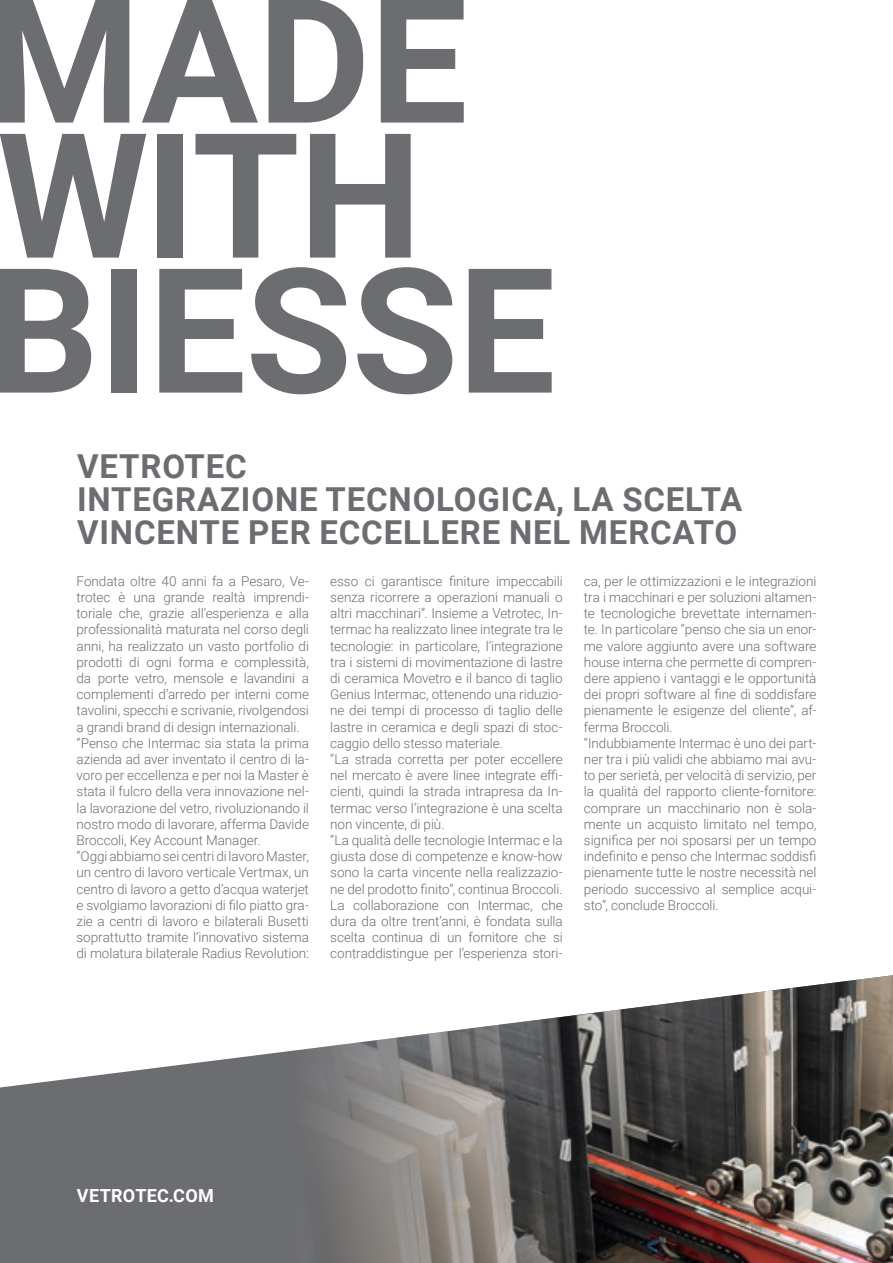
<style>
.page{position:relative;width:893px;height:1263px;background:#fff}
.page>*{position:absolute;margin:0;border:0;box-sizing:border-box;transform-origin:0 0}
.t1{font:700 174px "Roboto";letter-spacing:-.005em;color:#6c6d70}
.t2{font:700 33px/33px "Roboto";letter-spacing:.025em;color:#6c6d70}
.titolo_1__livello_th{font:700 18px "Roboto";letter-spacing:.015em;color:#fff}
.t3{font:300 13.5px/16.2px "Roboto";letter-spacing:-.005em;color:#6c6d70;text-align:justify}
</style>
<div class="page">
<svg style="left:0;top:1053px;width:269px;height:210px;background:#78797b"></svg>
<img style="left:269px;top:975px;width:623px;height:288px">
<hr style="left:892px;top:0;width:1px;height:1263px;background:#006565">
<p class="t1" style="left:-12px;top:-61px;width:481px">MADE</p>
<p class="t1" style="left:-3px;top:74px;width:427px">WITH</p>
<p class="t1" style="left:-12px;top:209px;width:569px">BIESSE</p>
<p class="t2" style="left:77px;top:449px;width:171px">VETROTEC</p>
<p class="t2" style="left:77px;top:482px;width:667px">INTEGRAZIONE TECNOLOGICA, LA SCELTA<br>VINCENTE PER ECCELLERE NEL MERCATO</p>
<p class="t3" style="left:77px;top:572px;width:234px">Fondata oltre 40 anni fa a Pesaro, Ve&shy;trotec è una grande realtà imprendi&shy;toriale che, grazie all’esperienza e alla professionalità maturata nel corso degli anni, ha realizzato un vasto portfolio di prodotti di ogni forma e complessità, da porte vetro, mensole e lavandini a complementi d’arredo per interni come tavolini, specchi e scrivanie, rivolgendosi a grandi brand di design internazionali.</p>
<p class="t3" style="left:77px;top:734px;width:234px">“Penso che Intermac sia stata la prima azienda ad aver inventato il centro di la&shy;voro per eccellenza e per noi la Master è stata il fulcro della vera innovazione nel&shy;la lavorazione del vetro, rivoluzionando il nostro modo di lavorare, afferma Davide Broccoli, Key Account Manager.</p>
<p class="t3" style="left:77px;top:848px;width:234px">“Oggi abbiamo sei centri di lavoro Master, un centro di lavoro verticale Vertmax, un centro di lavoro a getto d’acqua waterjet e svolgiamo lavorazioni di filo piatto gra&shy;zie a centri di lavoro e bilaterali Busetti soprattutto tramite l’innovativo sistema di molatura bilaterale Radius Revolution:</p>
<p class="t3" style="left:330px;top:572px;width:234px">esso ci garantisce finiture impeccabili senza ricorrere a operazioni manuali o altri macchinari”. Insieme a Vetrotec, In&shy;termac ha realizzato linee integrate tra le tecnologie: in particolare, l’integrazione tra i sistemi di movimentazione di lastre di ceramica Movetro e il banco di taglio Genius Intermac, ottenendo una riduzio&shy;ne dei tempi di processo di taglio delle lastre in ceramica e degli spazi di stoc&shy;caggio dello stesso materiale.</p>
<p class="t3" style="left:330px;top:751px;width:234px">“La strada corretta per poter eccellere nel mercato è avere linee integrate effi&shy;cienti, quindi la strada intrapresa da In&shy;termac verso l’integrazione è una scelta non vincente, di più.</p>
<p class="t3" style="left:330px;top:832px;width:234px">“La qualità delle tecnologie Intermac e la giusta dose di competenze e know-how sono la carta vincente nella realizzazio&shy;ne del prodotto finito”, continua Broccoli.</p>
<p class="t3" style="left:330px;top:896px;width:234px">La collaborazione con Intermac, che dura da oltre trent’anni, è fondata sulla scelta continua di un fornitore che si contraddistingue per l’esperienza stori-</p>
<p class="t3" style="left:584px;top:572px;width:234px">ca, per le ottimizzazioni e le integrazioni tra i macchinari e per soluzioni altamen&shy;te tecnologiche brevettate internamen&shy;te. In particolare “penso che sia un enor&shy;me valore aggiunto avere una software house interna che permette di compren&shy;dere appieno i vantaggi e le opportunità dei propri software al fine di soddisfare pienamente le esigenze del cliente”, af&shy;ferma Broccoli.</p>
<p class="t3" style="left:584px;top:734px;width:234px">“Indubbiamente Intermac è uno dei part&shy;ner tra i più validi che abbiamo mai avu&shy;to per serietà, per velocità di servizio, per la qualità del rapporto cliente-fornitore: comprare un macchinario non è sola&shy;mente un acquisto limitato nel tempo, significa per noi sposarsi per un tempo indefinito e penso che Intermac soddisfi pienamente tutte le nostre necessità nel periodo successivo al semplice acqui&shy;sto”, conclude Broccoli.</p>
<p class="titolo_1__livello_th" style="left:77px;top:1183px;width:139px">VETROTEC.COM</p>
</div>
